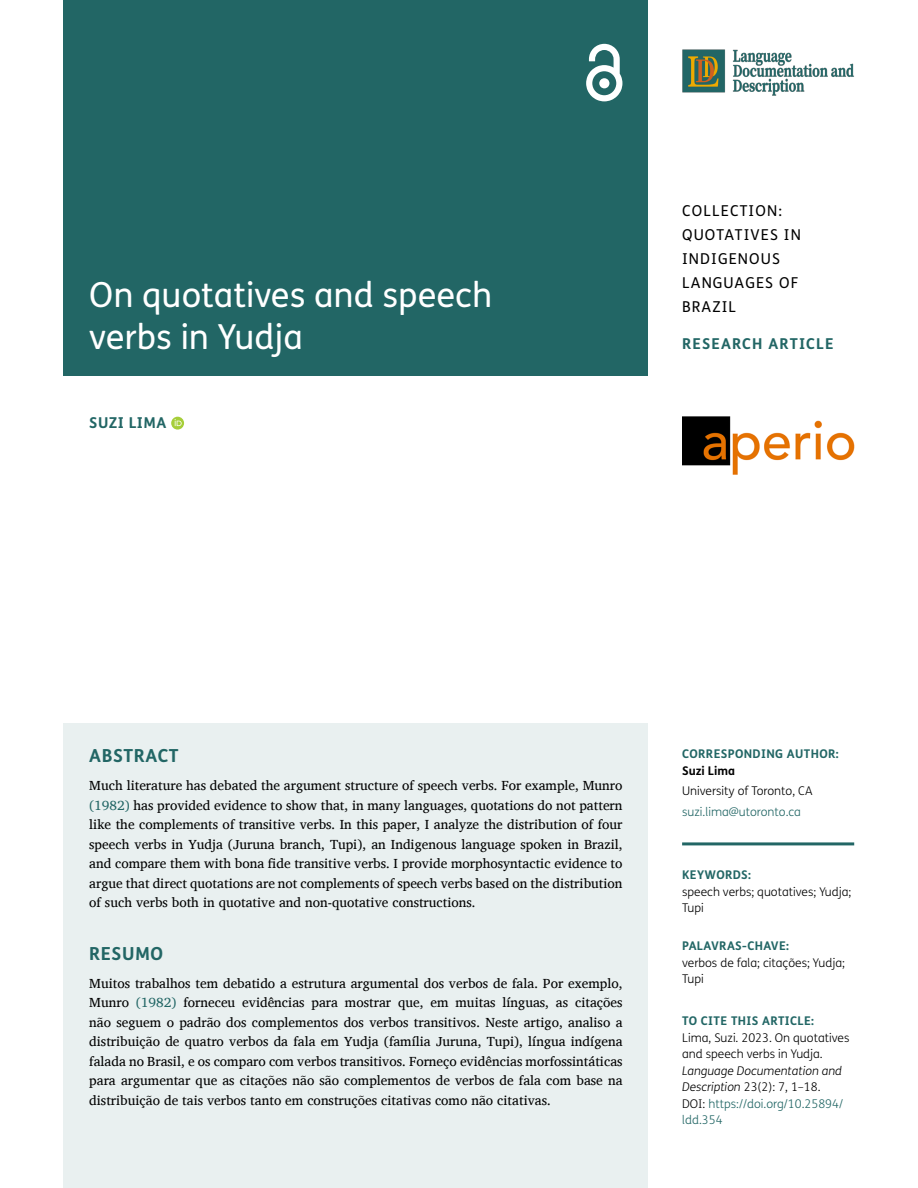
<style>
.page{position:relative;width:918px;height:1188px;background:#fff}
.page>*{position:absolute;margin:0;border:0;box-sizing:border-box;transform-origin:0 0}
.Article_Title{font:34.5px/42px "FS Me";color:#fff}
.t1{font:700 18px "FS Me";letter-spacing:.03em;color:#226665}
.t2{font:15px/24px "FS Me";letter-spacing:.075em;color:#000}
.Cover_Authors{font:700 15px "FS Me";letter-spacing:.075em;color:#226665}
.Cover_Authors-2{font:700 15px "FS Me";letter-spacing:.03em;color:#226665}
.Abstract_Copy{font:13.5px/19.5px "Charis SIL";color:#000;text-align:justify}
.t3{font:300 12px/16.5px "FS Me";color:#000}
.t4{font:italic 300 12px/16.5px "FS Me";color:#000}
.t5{font:700 12px "FS Me";letter-spacing:.03em;color:#226665}
.t6{font:300 12px "FS Me";color:#226665}
.t7{font:700 12px "FS Me";color:#000}
.s1{color:#226665}
.s2{font-style:normal}
.s3{font-style:normal;color:#226665}
</style>
<div class="page">
<div style="left:64px;top:0;width:584px;height:376px;background:#226665"></div>
<svg style="left:586px;top:44px;width:36px;height:57px"></svg>
<img style="left:682px;top:417px;width:172px;height:58px">
<img style="left:682px;top:50px;width:172px;height:45px">
<svg style="left:171px;top:417px;width:13px;height:13px"></svg>
<svg style="left:175px;top:419px;width:7px;height:7px"></svg>
<div style="left:64px;top:723px;width:584px;height:465px;background:#e9f0f0"></div>
<hr style="left:682px;top:842px;width:172px;height:3px;background:#226665">
<h1 class="Article_Title" style="left:89px;top:274px;width:404px">On quotatives and speech verbs in Yudja</h1>
<p class="Cover_Authors-2" style="left:89px;top:413px;width:79px">SUZI LIMA</p>
<p class="t2" style="left:682px;top:199px;width:120px">COLLECTION:<br>QUOTATIVES IN<br>INDIGENOUS<br>LANGUAGES OF<br>BRAZIL</p>
<p class="Cover_Authors" style="left:682px;top:334px;width:153px">RESEARCH ARTICLE</p>
<h1 class="t1" style="left:89px;top:745px;width:91px">ABSTRACT</h1>
<p class="Abstract_Copy" style="left:89px;top:776px;width:535px">Much literature has debated the argument structure of speech verbs. For example, Munro <span class="s1">(1982)</span> has provided evidence to show that, in many languages, quotations do not pattern like the complements of transitive verbs. In this paper, I analyze the distribution of four speech verbs in Yudja (Juruna branch, Tupi), an Indigenous language spoken in Brazil, and compare them with bona fide transitive verbs. I provide morphosyntactic evidence to argue that direct quotations are not complements of speech verbs based on the distribution of such verbs both in quotative and non-quotative constructions.</p>
<h1 class="t1" style="left:89px;top:942px;width:75px">RESUMO</h1>
<p class="Abstract_Copy" style="left:89px;top:973px;width:535px">Muitos trabalhos tem debatido a estrutura argumental dos verbos de fala. Por exemplo, Munro <span class="s1">(1982)</span> forneceu evidências para mostrar que, em muitas línguas, as citações não seguem o padrão dos complementos dos verbos transitivos. Neste artigo, analiso a distribuição de quatro verbos da fala em Yudja (família Juruna, Tupi), língua indígena falada no Brasil, e os comparo com verbos transitivos. Forneço evidências morfossintáticas para argumentar que as citações não são complementos de verbos de fala com base na distribuição de tais verbos tanto em construções citativas como não citativas.</p>
<p class="t5" style="left:682px;top:746px;width:158px">CORRESPONDING AUTHOR:</p>
<p class="t7" style="left:682px;top:763px;width:54px">Suzi Lima</p>
<p class="t3" style="left:682px;top:783px;width:132px">University of Toronto, CA</p>
<p class="t6" style="left:682px;top:805px;width:120px">suzi.lima@utoronto.ca</p>
<p class="t5" style="left:682px;top:868px;width:71px">KEYWORDS:</p>
<p class="t3" style="left:682px;top:884px;width:171px">speech verbs; quotatives; Yudja;<br>Tupi</p>
<p class="t5" style="left:682px;top:938px;width:109px">PALAVRAS-CHAVE:</p>
<p class="t3" style="left:682px;top:955px;width:164px">verbos de fala; citações; Yudja;<br>Tupi</p>
<p class="t5" style="left:682px;top:1013px;width:133px">TO CITE THIS ARTICLE:</p>
<p class="t3" style="left:682px;top:1030px;width:169px">Lima, Suzi. 2023. On quotatives and speech verbs in Yudja.</p>
<p class="t4" style="left:682px;top:1063px;width:162px">Language Documentation and<br>Description <span class="s2">23(2): 7, 1–18.<br>DOI:</span> <span class="s3">https://doi.org/10.25894/ ldd.354</span></p>
</div>
